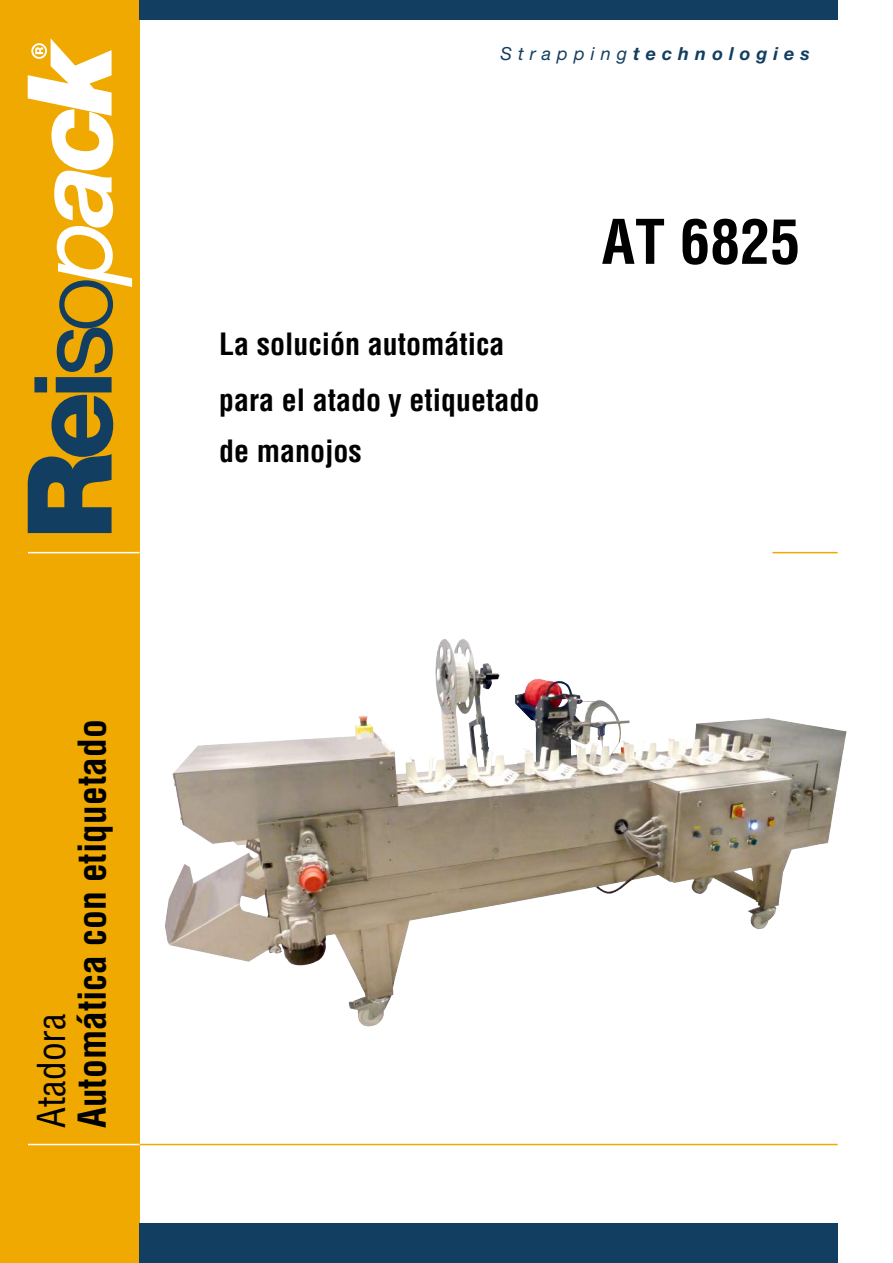
<style>
.page{position:relative;width:893px;height:1263px;background:#fff}
.page>*{position:absolute;margin:0;border:0;box-sizing:border-box;transform-origin:0 0}
.t1{font:700 condensed 60px "Helvetica";color:#000}
.t2{font:700 condensed 37.5px "Helvetica";color:#000}
.t3{font:condensed 37.5px "Helvetica";color:#000}
.t4{font:700 condensed 30px/55.7px "Helvetica";color:#000}
.t5{font:italic 700 18px "Helvetica Neue";letter-spacing:.335em;color:#123e62}
.s1{font-weight:400}
</style>
<div class="page">
<hr style="left:772px;top:552px;width:65px;height:1px;background:#f0a900">
<div style="left:0;top:0;width:139px;height:1263px;background:#f0a900"></div>
<svg style="left:28px;top:38px;width:104px;height:495px"></svg>
<hr style="left:140px;top:1144px;width:697px;height:1px;background:#f0a900">
<hr style="left:28px;top:1144px;width:111px;height:1px;background:#fff">
<hr style="left:28px;top:552px;width:111px;height:1px;background:#fff">
<div style="left:139px;top:0;width:698px;height:20px;background:#123e62"></div>
<div style="left:139px;top:1223px;width:698px;height:40px;background:#123e62"></div>
<img style="left:165px;top:639px;width:682px;height:388px">
<p class="t3" style="left:28px;top:1128px;width:116px;rotate:-90deg">Atadora</p>
<p class="t2" style="left:68px;top:1128px;width:410px;rotate:-90deg">Automática con etiquetado</p>
<p class="t5" style="left:500px;top:42px;width:311px"><span class="s1">Strapping</span>technologies</p>
<p class="t4" style="left:219px;top:316px;width:322px">La solución automática para el atado y etiquetado</p>
<p class="t4" style="left:219px;top:423px;width:144px">de manojos</p>
<h1 class="t1" style="left:601px;top:204px;width:200px">AT 6825</h1>
</div>
